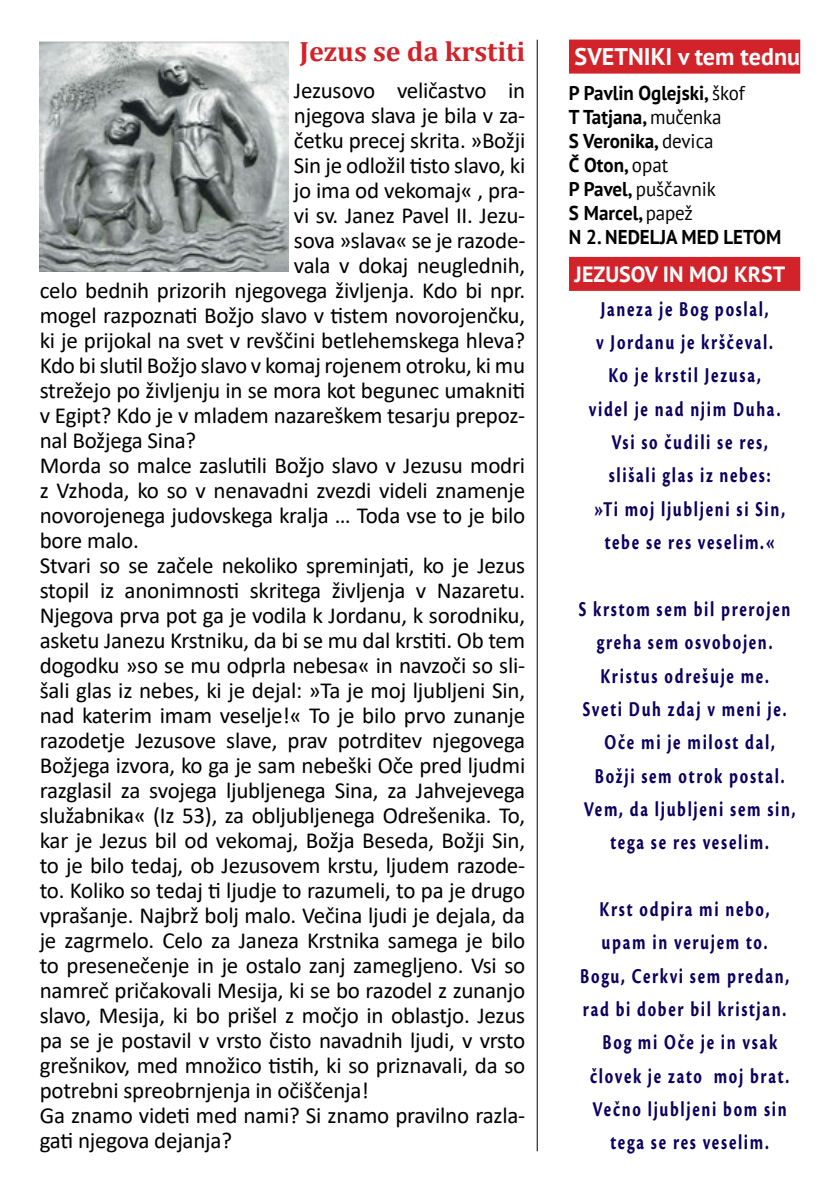
<style>
.page{position:relative;width:840px;height:1191px;background:#fff}
.page>*{position:absolute;margin:0;border:0;box-sizing:border-box;transform-origin:0 0}
.t1{font:700 28px "Cambria";color:#d2232a}
.t2{font:700 24px "PT Sans";color:#fff}
.t3{font:23px "Calibri";letter-spacing:-.01em;color:#000}
.t4{font:700 22px/33.4px "Cronos Pro";letter-spacing:.105em;color:#0c0060;text-align:center;scale:.75 1}
.t5{font:700 22px "PT Sans";color:#fff}
.t6{font:700 20px/24px "PT Sans";color:#000;scale:.95 1}
.s1{font-weight:400}
</style>
<div class="page">
<hr style="left:536px;top:40px;width:1px;height:1111px;background:#000">
<div style="left:568px;top:40px;width:231px;height:34px;background:#d2232a"></div>
<div style="left:568px;top:257px;width:231px;height:34px;background:#d2232a"></div>
<img style="left:40px;top:41px;width:248px;height:230px">
<p class="t1" style="left:299px;top:32px;width:227px">Jezus se da krstiti</p>
<p class="t3" style="left:294px;top:74px;width:233px">Jezusovo veličastvo in</p>
<p class="t3" style="left:294px;top:99px;width:233px">njegova slava je bila v za-</p>
<p class="t3" style="left:294px;top:124px;width:233px">četku precej skrita. »Božji</p>
<p class="t3" style="left:294px;top:149px;width:233px">Sin je odložil tisto slavo, ki</p>
<p class="t3" style="left:294px;top:174px;width:233px">jo ima od vekomaj« , pra-</p>
<p class="t3" style="left:294px;top:199px;width:233px">vi sv. Janez Pavel II. Jezu-</p>
<p class="t3" style="left:294px;top:224px;width:233px">sova »slava« se je razode-</p>
<p class="t3" style="left:294px;top:249px;width:233px">vala v dokaj neuglednih,</p>
<p class="t3" style="left:40px;top:274px;width:486px">celo bednih prizorih njegovega življenja. Kdo bi npr.</p>
<p class="t3" style="left:40px;top:299px;width:486px">mogel razpoznati Božjo slavo v tistem novorojenčku,</p>
<p class="t3" style="left:40px;top:324px;width:486px">ki je prijokal na svet v revščini betlehemskega hleva?</p>
<p class="t3" style="left:40px;top:349px;width:486px">Kdo bi slutil Božjo slavo v komaj rojenem otroku, ki mu</p>
<p class="t3" style="left:40px;top:374px;width:486px">strežejo po življenju in se mora kot begunec umakniti</p>
<p class="t3" style="left:40px;top:399px;width:487px">v Egipt? Kdo je v mladem nazareškem tesarju prepoz-</p>
<p class="t3" style="left:40px;top:424px;width:158px">nal Božjega Sina?</p>
<p class="t3" style="left:40px;top:449px;width:486px">Morda so malce zaslutili Božjo slavo v Jezusu modri</p>
<p class="t3" style="left:40px;top:474px;width:486px">z Vzhoda, ko so v nenavadni zvezdi videli znamenje</p>
<p class="t3" style="left:40px;top:499px;width:486px">novorojenega judovskega kralja … Toda vse to je bilo</p>
<p class="t3" style="left:40px;top:524px;width:101px">bore malo.</p>
<p class="t3" style="left:40px;top:549px;width:486px">Stvari so se začele nekoliko spreminjati, ko je Jezus</p>
<p class="t3" style="left:40px;top:574px;width:486px">stopil iz anonimnosti skritega življenja v Nazaretu.</p>
<p class="t3" style="left:40px;top:599px;width:486px">Njegova prva pot ga je vodila k Jordanu, k sorodniku,</p>
<p class="t3" style="left:40px;top:624px;width:486px">asketu Janezu Krstniku, da bi se mu dal krstiti. Ob tem</p>
<p class="t3" style="left:40px;top:649px;width:486px">dogodku »so se mu odprla nebesa« in navzoči so sli-</p>
<p class="t3" style="left:40px;top:674px;width:486px">šali glas iz nebes, ki je dejal: »Ta je moj ljubljeni Sin,</p>
<p class="t3" style="left:40px;top:699px;width:486px">nad katerim imam veselje!« To je bilo prvo zunanje</p>
<p class="t3" style="left:40px;top:724px;width:487px">razodetje Jezusove slave, prav potrditev njegovega</p>
<p class="t3" style="left:40px;top:749px;width:487px">Božjega izvora, ko ga je sam nebeški Oče pred ljudmi</p>
<p class="t3" style="left:40px;top:774px;width:486px">razglasil za svojega ljubljenega Sina, za Jahvejevega</p>
<p class="t3" style="left:40px;top:799px;width:486px">služabnika« (Iz 53), za obljubljenega Odrešenika. To,</p>
<p class="t3" style="left:40px;top:824px;width:487px">kar je Jezus bil od vekomaj, Božja Beseda, Božji Sin,</p>
<p class="t3" style="left:40px;top:849px;width:486px">to je bilo tedaj, ob Jezusovem krstu, ljudem razode-</p>
<p class="t3" style="left:40px;top:874px;width:486px">to. Koliko so tedaj ti ljudje to razumeli, to pa je drugo</p>
<p class="t3" style="left:40px;top:899px;width:486px">vprašanje. Najbrž bolj malo. Večina ljudi je dejala, da</p>
<p class="t3" style="left:40px;top:924px;width:487px">je zagrmelo. Celo za Janeza Krstnika samega je bilo</p>
<p class="t3" style="left:40px;top:949px;width:487px">to presenečenje in je ostalo zanj zamegljeno. Vsi so</p>
<p class="t3" style="left:40px;top:974px;width:486px">namreč pričakovali Mesija, ki se bo razodel z zunanjo</p>
<p class="t3" style="left:40px;top:999px;width:486px">slavo, Mesija, ki bo prišel z močjo in oblastjo. Jezus</p>
<p class="t3" style="left:40px;top:1024px;width:486px">pa se je postavil v vrsto čisto navadnih ljudi, v vrsto</p>
<p class="t3" style="left:40px;top:1049px;width:486px">grešnikov, med množico tistih, ki so priznavali, da so</p>
<p class="t3" style="left:40px;top:1074px;width:330px">potrebni spreobrnjenja in očiščenja!</p>
<p class="t3" style="left:40px;top:1099px;width:486px">Ga znamo videti med nami? Si znamo pravilno razla-</p>
<p class="t3" style="left:40px;top:1124px;width:194px">gati njegova dejanja?</p>
<p class="t2" style="left:574px;top:41px;width:227px">SVETNIKI v tem tednu</p>
<p class="t6" style="left:568px;top:81px;width:225px">P Pavlin Oglejski, <span class="s1">škof<br></span>T Tatjana, <span class="s1">mučenka<br></span>S Veronika, <span class="s1">devica<br></span>Č Oton, <span class="s1">opat<br></span>P Pavel, <span class="s1">puščavnik<br></span>S Marcel, <span class="s1">papež<br></span>N 2. NEDELJA MED LETOM</p>
<p class="t5" style="left:574px;top:260px;width:212px">JEZUSOV IN MOJ KRST</p>
<p class="t4" style="left:588px;top:292px;width:263px">Janeza je Bog poslal,<br>v Jordanu je krščeval.<br>Ko je krstil Jezusa, videl je nad njim Duha.<br>Vsi so čudili se res, slišali glas iz nebes:<br>»Ti moj ljubljeni si Sin, tebe se res veselim.«</p>
<p class="t4" style="left:578px;top:592px;width:290px">S krstom sem bil prerojen greha sem osvobojen.<br>Kristus odrešuje me.<br>Sveti Duh zdaj v meni je.<br>Oče mi je milost dal,<br>Božji sem otrok postal.<br>Vem, da ljubljeni sem sin, tega se res veselim.</p>
<p class="t4" style="left:579px;top:892px;width:280px">Krst odpira mi nebo, upam in verujem to.<br>Bogu, Cerkvi sem predan, rad bi dober bil kristjan.<br>Bog mi Oče je in vsak človek je zato moj brat.<br>Večno ljubljeni bom sin tega se res veselim.</p>
</div>
